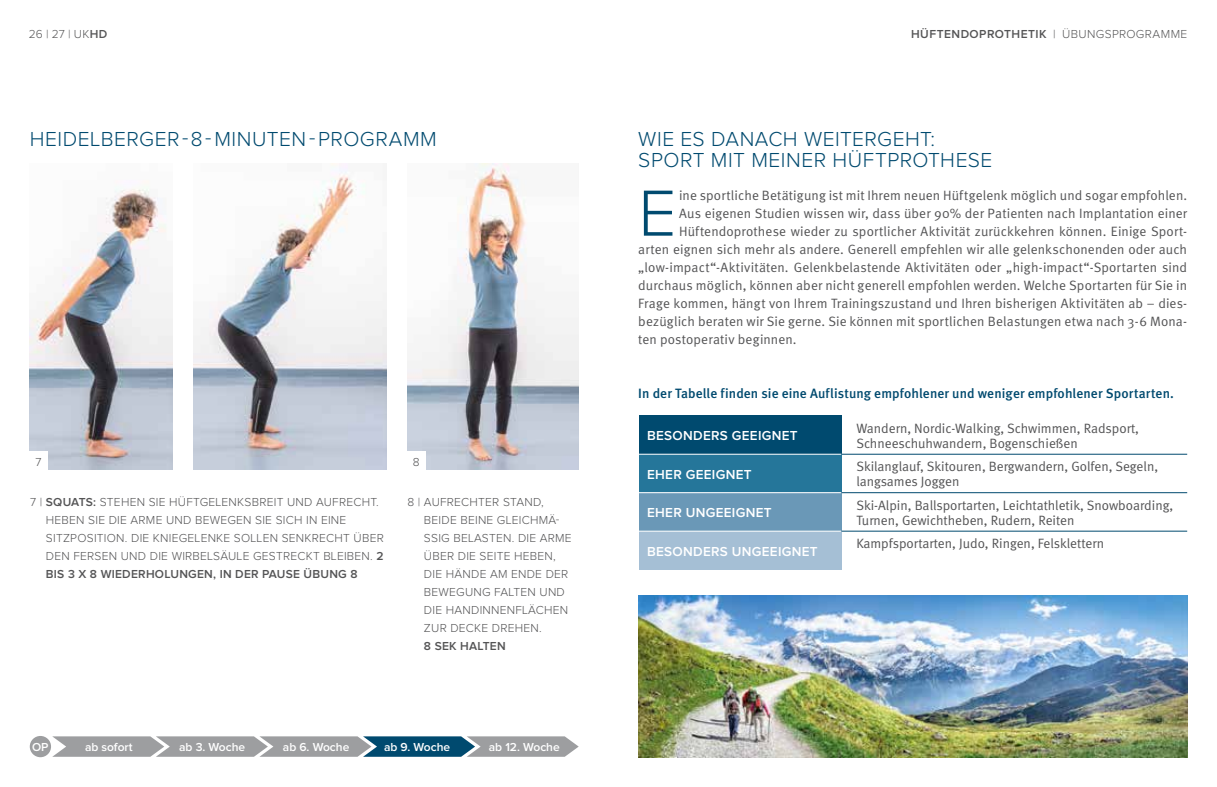
<style>
.page{position:relative;width:1217px;height:787px;background:#fff}
.page>*{position:absolute;margin:0;border:0;box-sizing:border-box;transform-origin:0 0}
.t1{font:300 67.5px "Proxima Nova";color:#004a6f}
.t2{font:300 21px/21px "Proxima Nova";letter-spacing:.025em;color:#004a6f}
.t3{font:13.5px/15px "Meta Normal";letter-spacing:.005em;color:#545455}
.t4{font:500 13.5px "Meta";letter-spacing:.01em;color:#004a6f}
.t5{font:600 13.5px "Proxima Nova";letter-spacing:.02em;color:#fff}
.t6{font:300 12px/18px "Proxima Nova";letter-spacing:.02em;color:#545455}
.t7{font:600 12px "Proxima Nova";color:#fff}
.t8{font:600 12px "Proxima Nova";letter-spacing:.03em;color:#545455}
.t9{font:300 12px "Proxima Nova";color:#565657}
.s1{font-weight:600}
.s2{font-weight:300;color:#565657}
</style>
<div class="page">
<img style="left:30px;top:181px;width:142px;height:288px">
<img style="left:193px;top:164px;width:193px;height:305px">
<img style="left:407px;top:164px;width:171px;height:305px">
<div style="left:638px;top:416px;width:203px;height:38px;background:#004a6f"></div>
<div style="left:638px;top:454px;width:203px;height:38px;background:#25769a"></div>
<div style="left:638px;top:492px;width:203px;height:39px;background:#6a98b7"></div>
<div style="left:638px;top:531px;width:203px;height:38px;background:#a5bfd5"></div>
<hr style="left:638px;top:454px;width:203px;height:1px;background:#fff">
<hr style="left:638px;top:492px;width:203px;height:1px;background:#fff">
<hr style="left:638px;top:531px;width:203px;height:1px;background:#fff">
<hr style="left:841px;top:454px;width:345px;height:1px;background:#004a6f">
<hr style="left:841px;top:492px;width:345px;height:1px;background:#004a6f">
<hr style="left:841px;top:531px;width:345px;height:1px;background:#004a6f">
<svg style="left:52px;top:736px;width:526px;height:20px;background:#88969f"></svg>
<div style="left:30px;top:736px;width:21px;height:21px;background:#9d9ea0;border-radius:50%"></div>
<div style="left:29px;top:452px;width:19px;height:18px;background:#fff"></div>
<div style="left:407px;top:452px;width:18px;height:18px;background:#fff"></div>
<img style="left:638px;top:595px;width:548px;height:162px">
<p class="t9" style="left:29px;top:28px;width:80px">26 | 27 | UK<span class="s1">HD</span></p>
<h2 class="t2" style="left:30px;top:129px;width:408px">HEIDELBERGER-8-MINUTEN -PROGRAMM</h2>
<p class="t6" style="left:36px;top:453px;width:8px">7</p>
<p class="t6" style="left:413px;top:453px;width:8px">8</p>
<p class="t6" style="left:424px;top:493px;width:149px;text-indent:-17px">8 | AUFRECHTER STAND,<br>BEIDE BEINE GLEICHMÄ-<br>SSIG BELASTEN. DIE ARME<br>ÜBER DIE SEITE HEBEN,<br>DIE HÄNDE AM ENDE DER<br>BEWEGUNG FALTEN UND<br>DIE HANDINNENFLÄCHEN<br>ZUR DECKE DREHEN.</p>
<p class="t8" style="left:424px;top:639px;width:83px">8 SEK HALTEN</p>
<p class="t6" style="left:46px;top:493px;width:339px;text-indent:-16px">7 | <span class="s1">SQUATS:</span> STEHEN SIE HÜFTGELENKSBREIT UND AUFRECHT.<br>HEBEN SIE DIE ARME UND BEWEGEN SIE SICH IN EINE SITZPOSITION. DIE KNIEGELENKE SOLLEN SENKRECHT ÜBER DEN FERSEN UND DIE WIRBELSÄULE GESTRECKT BLEIBEN. <span class="s1">2<br>BIS 3 X 8 WIEDERHOLUNGEN, IN DER PAUSE ÜBUNG 8</span></p>
<p class="t7" style="left:32px;top:740px;width:18px">OP</p>
<p class="t7" style="left:85px;top:739px;width:49px">ab sofort</p>
<p class="t7" style="left:179px;top:739px;width:68px">ab 3. Woche</p>
<p class="t7" style="left:283px;top:739px;width:68px">ab 6. Woche</p>
<p class="t7" style="left:384px;top:739px;width:68px">ab 9. Woche</p>
<p class="t7" style="left:489px;top:739px;width:72px">ab 12. Woche</p>
<p class="t8" style="left:910px;top:27px;width:278px">HÜFTENDOPROTHETIK <span class="s2">| ÜBUNGSPROGRAMME</span></p>
<h2 class="t2" style="left:638px;top:129px;width:355px">WIE ES DANACH WEITERGEHT:<br>SPORT MIT MEINER HÜFTPROTHESE</h2>
<h1 class="t1" style="left:638px;top:182px;width:40px">E</h1>
<p class="t3" style="left:679px;top:187px;width:509px">ine sportliche Betätigung ist mit Ihrem neuen Hüftgelenk möglich und sogar empfohlen.</p>
<p class="t3" style="left:679px;top:205px;width:509px">Aus eigenen Studien wissen wir, dass über 90% der Patienten nach Implantation einer</p>
<p class="t3" style="left:679px;top:223px;width:509px">Hüftendoprothese wieder zu sportlicher Aktivität zurückkehren können. Einige Sport-</p>
<p class="t3" style="left:638px;top:241px;width:550px">arten eignen sich mehr als andere. Generell empfehlen wir alle gelenkschonenden oder auch</p>
<p class="t3" style="left:638px;top:259px;width:550px">„low-impact“-Aktivitäten. Gelenkbelastende Aktivitäten oder „high-impact“-Sportarten sind</p>
<p class="t3" style="left:638px;top:277px;width:550px">durchaus möglich, können aber nicht generell empfohlen werden. Welche Sportarten für Sie in</p>
<p class="t3" style="left:638px;top:295px;width:550px">Frage kommen, hängt von Ihrem Trainingszustand und Ihren bisherigen Aktivitäten ab – dies-</p>
<p class="t3" style="left:638px;top:313px;width:550px">bezüglich beraten wir Sie gerne. Sie können mit sportlichen Belastungen etwa nach 3-6 Mona-</p>
<p class="t3" style="left:638px;top:331px;width:160px">ten postoperativ beginnen.</p>
<p class="t4" style="left:638px;top:385px;width:537px">In der Tabelle finden sie eine Auflistung empfohlener und weniger empfohlener Sportarten.</p>
<p class="t5" style="left:647px;top:428px;width:152px">BESONDERS GEEIGNET</p>
<p class="t3" style="left:856px;top:420px;width:284px">Wandern, Nordic-Walking, Schwimmen, Radsport,<br>Schneeschuhwandern, Bogenschießen</p>
<p class="t5" style="left:647px;top:466px;width:106px">EHER GEEIGNET</p>
<p class="t3" style="left:856px;top:459px;width:303px">Skilanglauf, Skitouren, Bergwandern, Golfen, Segeln, langsames Joggen</p>
<p class="t5" style="left:647px;top:505px;width:126px">EHER UNGEEIGNET</p>
<p class="t3" style="left:856px;top:497px;width:318px">Ski-Alpin, Ballsportarten, Leichtathletik, Snowboarding,<br>Turnen, Gewichtheben, Rudern, Reiten</p>
<p class="t5" style="left:647px;top:543px;width:172px">BESONDERS UNGEEIGNET</p>
<p class="t3" style="left:856px;top:536px;width:249px">Kampfsportarten, Judo, Ringen, Felsklettern</p>
</div>
